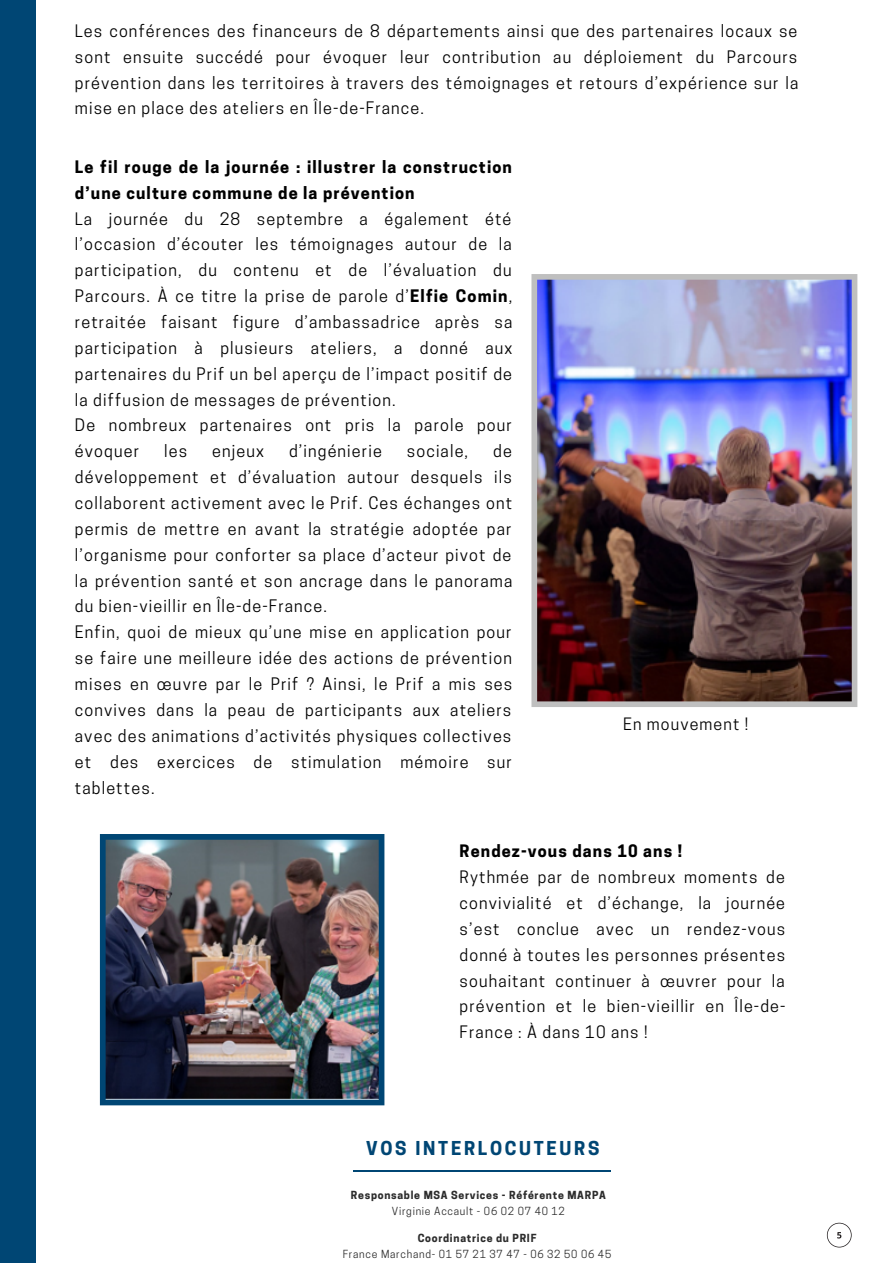
<style>
.page{position:relative;width:893px;height:1264px;background:#fff}
.page>*{position:absolute;margin:0;border:0;box-sizing:border-box;transform-origin:0 0}
.t1{font:700 18px "Cooper Hewitt";letter-spacing:.15em;color:#004674}
.t2{font:16.2px/25.8px "Cooper Hewitt";letter-spacing:.07em;color:#000}
.t3{font:700 16.2px/25.8px "Cooper Hewitt";letter-spacing:.07em;color:#000}
.t4{font:16.05px/25.8px "Cooper Hewitt";letter-spacing:.07em;color:#000;text-align:justify}
.t5{font:700 16.05px "Cooper Hewitt";letter-spacing:.07em;color:#000}
.t6{font:10.5px "Cooper Hewitt";letter-spacing:.07em;color:#2c2c2c}
.t7{font:700 10.5px "Cooper Hewitt";letter-spacing:.07em;color:#2c2c2c}
.s1{font-weight:700}
</style>
<div class="page">
<div style="left:0;top:0;width:36px;height:1262px;background:#004674"></div>
<hr style="left:353px;top:1170px;width:257px;height:1px;background:#004674">
<img style="left:100px;top:834px;width:284px;height:271px">
<img style="left:531px;top:274px;width:326px;height:433px">
<svg style="left:826px;top:1222px;width:25px;height:25px"></svg>
<p class="t2" style="left:75px;top:20px;width:725px;text-align:justify">Les conférences des financeurs de 8 départements ainsi que des partenaires locaux se sont ensuite succédé pour évoquer leur contribution au déploiement du Parcours prévention dans les territoires à travers des témoignages et retours d’expérience sur la mise en place des ateliers en Île-de-France.</p>
<p class="t3" style="left:75px;top:156px;width:438px">Le fil rouge de la journée : illustrer la construction d’une culture commune de la prévention</p>
<p class="t2" style="left:75px;top:207px;width:439px">La journée du 28 septembre a également été l’occasion d’écouter les témoignages autour de la participation, du contenu et de l’évaluation du Parcours. À ce titre la prise de parole d’<span class="s1">Elfie Comin</span>, retraitée faisant figure d’ambassadrice après sa participation à plusieurs ateliers, a donné aux partenaires du Prif un bel aperçu de l’impact positif de la diffusion de messages de prévention.<br>De nombreux partenaires ont pris la parole pour évoquer</p>
<p class="t2" style="left:75px;top:440px;width:439px;text-indent:418px">de développement et d’évaluation autour desquels ils collaborent activement avec le Prif. Ces échanges ont permis de mettre en avant la stratégie adoptée par l’organisme pour conforter sa place d’acteur pivot de la prévention santé et son ancrage dans le panorama du bien-vieillir en Île-de-France.<br>Enfin, quoi de mieux qu’une mise en application pour se faire une meilleure idée des actions de prévention mises en œuvre par le Prif ? Ainsi, le Prif a mis ses convives dans la peau de participants aux ateliers avec des animations d’activités physiques collectives et des exercices de stimulation mémoire sur tablettes.</p>
<p class="t2" style="left:164px;top:440px;width:25px">les</p>
<p class="t2" style="left:212px;top:440px;width:53px">enjeux</p>
<p class="t2" style="left:289px;top:440px;width:94px">d’ingénierie</p>
<p class="t2" style="left:407px;top:440px;width:63px">sociale,</p>
<p class="t4" style="left:623px;top:713px;width:127px">En mouvement !</p>
<p class="t5" style="left:459px;top:845px;width:224px">Rendez-vous dans 10 ans !</p>
<p class="t4" style="left:459px;top:866px;width:327px">Rythmée par de nombreux moments de convivialité et d’échange, la journée s’est conclue avec un rendez-vous donné à toutes les personnes présentes souhaitant continuer à œuvrer pour la prévention et le bien-vieillir en Île-de-France : À dans 10 ans !</p>
<p class="t1" style="left:366px;top:1141px;width:235px">VOS INTERLOCUTEURS</p>
<p class="t7" style="left:351px;top:1190px;width:256px">Responsable MSA Services - Référente MARPA</p>
<p class="t6" style="left:392px;top:1207px;width:174px">Virginie Accault - 06 02 07 40 12</p>
<p class="t7" style="left:417px;top:1233px;width:120px">Coordinatrice du PRIF</p>
<p class="t6" style="left:343px;top:1250px;width:270px">France Marchand- 01 57 21 37 47 - 06 32 50 06 45</p>
</div>
